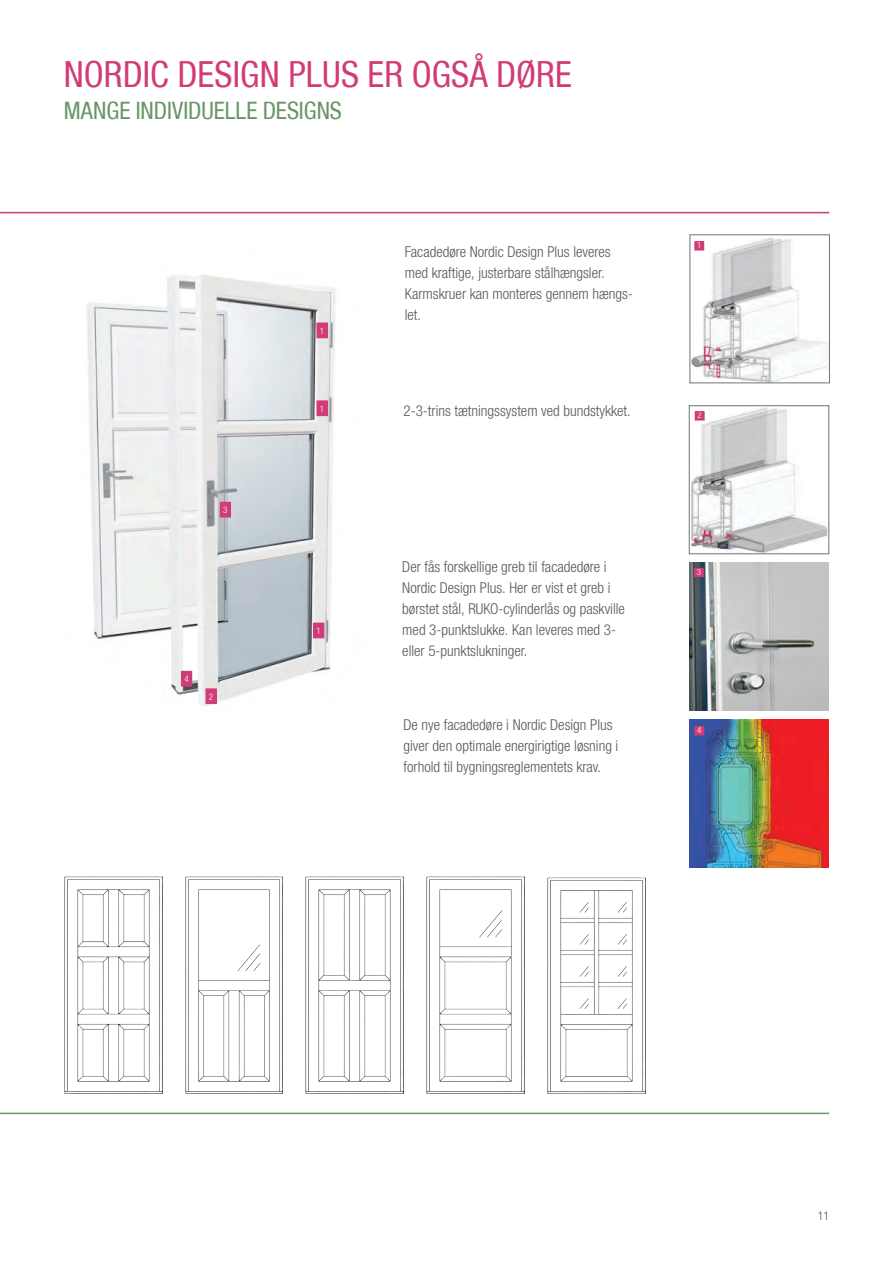
<style>
.page{position:relative;width:893px;height:1263px;background:#fff}
.page>*{position:absolute;margin:0;border:0;box-sizing:border-box;transform-origin:0 0}
.RE_HEADLINE_57{font:condensed 36px "Helvetica Neue LT";letter-spacing:.005em;color:#d13c76}
.RE_SUBLINE_57{font:condensed 24px "Helvetica Neue LT";color:#689666}
.RE_Fließtext_Tabelle{font:300 condensed 15px/21px "Helvetica Neue LTW1 G";color:#57585a}
.RE_Marginaltext_47{font:300 condensed 12px "Helvetica Neue LT";color:#57585a}
.RE_Fließtext_Tabelle-2{font:300 condensed 9px "Helvetica Neue LTW1 G";color:#fff}
</style>
<div class="page">
<hr style="left:0;top:212px;width:829px;height:1px;background:#d13c76">
<hr style="left:0;top:1113px;width:829px;height:1px;background:#689666">
<img style="left:689px;top:562px;width:140px;height:148px">
<img style="left:86px;top:274px;width:250px;height:432px">
<img style="left:691px;top:407px;width:136px;height:145px">
<div style="left:689px;top:405px;width:140px;height:149px;border:1px solid #717275"></div>
<img style="left:692px;top:237px;width:136px;height:144px">
<div style="left:690px;top:234px;width:140px;height:149px;border:1px solid #717275"></div>
<img style="left:689px;top:720px;width:140px;height:148px">
<div style="left:695px;top:727px;width:9px;height:8px;background:#d13c76"></div>
<div style="left:695px;top:726px;width:9px;height:9px;border:1px solid #d13c76"></div>
<div style="left:694px;top:568px;width:9px;height:9px;background:#d13c76"></div>
<div style="left:695px;top:412px;width:9px;height:8px;background:#d13c76"></div>
<div style="left:317px;top:323px;width:10px;height:15px;background:#d13c76"></div>
<div style="left:317px;top:401px;width:10px;height:15px;background:#d13c76"></div>
<div style="left:314px;top:623px;width:10px;height:15px;background:#d13c76"></div>
<div style="left:313px;top:623px;width:11px;height:15px;border:1px solid #d13c76"></div>
<div style="left:206px;top:689px;width:10px;height:14px;background:#d13c76"></div>
<div style="left:206px;top:689px;width:10px;height:15px;border:1px solid #d13c76"></div>
<div style="left:220px;top:502px;width:10px;height:15px;background:#d13c76"></div>
<div style="left:220px;top:502px;width:11px;height:15px;border:1px solid #d13c76"></div>
<div style="left:181px;top:671px;width:11px;height:15px;background:#d13c76"></div>
<div style="left:695px;top:242px;width:9px;height:8px;background:#d13c76"></div>
<img style="left:64px;top:877px;width:98px;height:217px">
<img style="left:185px;top:877px;width:98px;height:217px">
<img style="left:306px;top:877px;width:97px;height:217px">
<img style="left:426px;top:877px;width:98px;height:217px">
<img style="left:547px;top:877px;width:98px;height:217px">
<p class="RE_HEADLINE_57" style="left:64px;top:54px;width:510px">NORDIC DESIGN PLUS ER OGSÅ DØRE</p>
<p class="RE_SUBLINE_57" style="left:64px;top:97px;width:280px">MANGE INDIVIDUELLE DESIGNS</p>
<p class="RE_Fließtext_Tabelle-2" style="left:223px;top:505px;width:6px">3</p>
<p class="RE_Fließtext_Tabelle-2" style="left:184px;top:674px;width:6px">4</p>
<p class="RE_Fließtext_Tabelle-2" style="left:209px;top:691px;width:6px">2</p>
<p class="RE_Fließtext_Tabelle-2" style="left:320px;top:326px;width:6px">1</p>
<p class="RE_Fließtext_Tabelle-2" style="left:320px;top:404px;width:6px">1</p>
<p class="RE_Fließtext_Tabelle-2" style="left:316px;top:626px;width:6px">1</p>
<p class="RE_Fließtext_Tabelle" style="left:405px;top:241px;width:230px">Facadedøre Nordic Design Plus leveres med kraftige, justerbare stålhængsler.<br>Karmskruer kan monteres gennem hængs&shy;let.</p>
<p class="RE_Fließtext_Tabelle" style="left:404px;top:400px;width:229px">2-3-trins tætningssystem ved bundstykket.</p>
<p class="RE_Fließtext_Tabelle" style="left:402px;top:556px;width:224px">Der fås forskellige greb til facadedøre i Nordic Design Plus. Her er vist et greb i børstet stål, RUKO-cylinderlås og paskville med 3-punktslukke. Kan leveres med 3- eller 5-punktslukninger.</p>
<p class="RE_Fließtext_Tabelle-2" style="left:697px;top:240px;width:6px">1</p>
<p class="RE_Fließtext_Tabelle-2" style="left:697px;top:410px;width:6px">2</p>
<p class="RE_Fließtext_Tabelle-2" style="left:697px;top:567px;width:6px">3</p>
<p class="RE_Fließtext_Tabelle" style="left:403px;top:714px;width:216px">De nye facadedøre i Nordic Design Plus giver den optimale energirigtige løsning i forhold til bygningsreglementets krav.</p>
<p class="RE_Fließtext_Tabelle-2" style="left:697px;top:725px;width:6px">4</p>
<p class="RE_Marginaltext_47" style="left:818px;top:1209px;width:13px">11</p>
</div>
